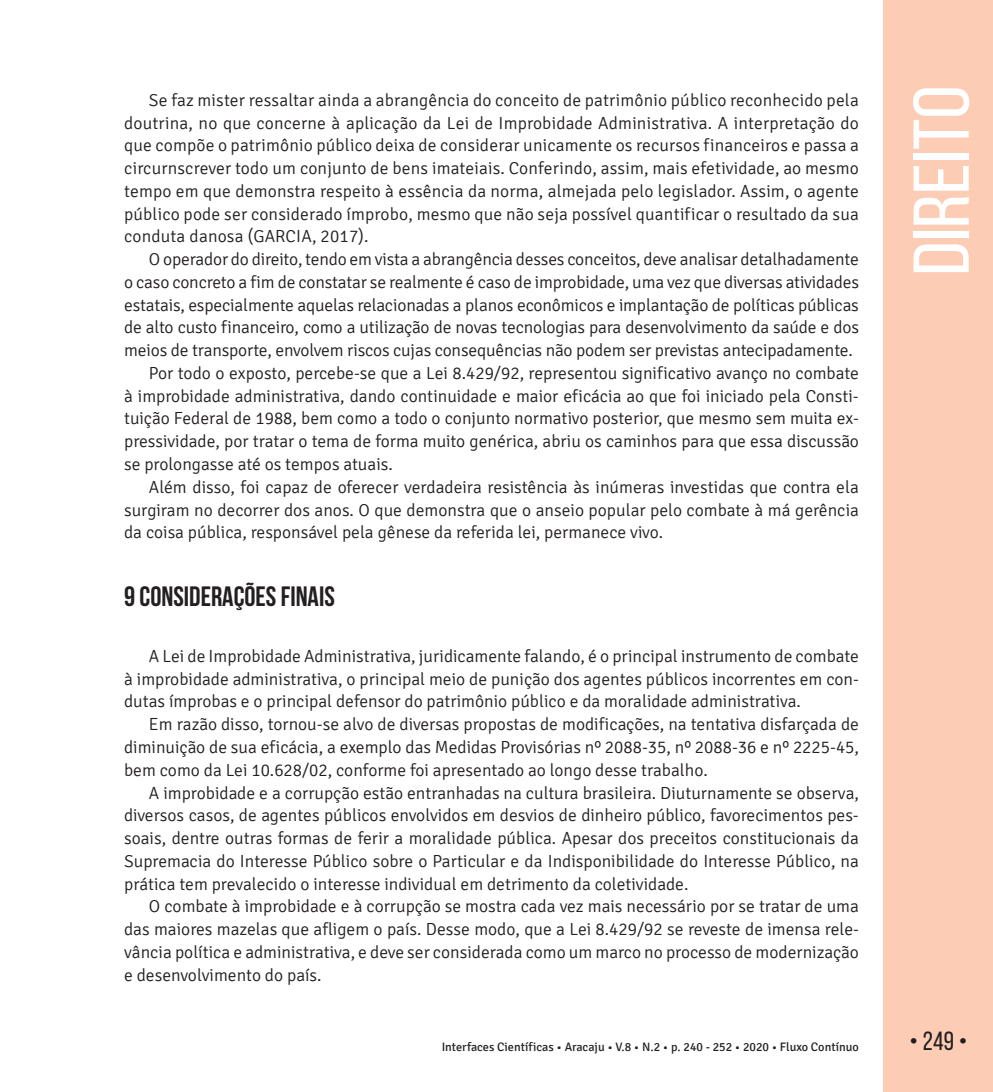
<style>
.page{position:relative;width:993px;height:1092px;background:#fff}
.page>*{position:absolute;margin:0;border:0;box-sizing:border-box;transform-origin:0 0}
.t1{font:78.75px "Bebas Neue";color:#fff;scale:1.09 1}
.t2{font:700 28px "Bebas Neue";color:#231f20}
.t3{font:26.25px "Bebas Neue";color:#231f20}
.t4{font:300 17.5px/22.8px "Signika";color:#231f20;text-align:justify}
.t5{font:12.25px "Signika";color:#231f20}
</style>
<div class="page">
<div style="left:883px;top:0;width:109px;height:1091px;background:#fcccb5"></div>
<p class="t4" style="left:124px;top:89px;width:736px;text-indent:25px">Se faz mister ressaltar ainda a abrangência do conceito de patrimônio público reconhecido pela doutrina, no que concerne à aplicação da Lei de Improbidade Administrativa. A interpretação do que compõe o patrimônio público deixa de considerar unicamente os recursos financeiros e passa a circurnscrever todo um conjunto de bens imateiais. Conferindo, assim, mais efetividade, ao mesmo tempo em que demonstra respeito à essência da norma, almejada pelo legislador. Assim, o agente público pode ser considerado ímprobo, mesmo que não seja possível quantificar o resultado da sua conduta danosa (GARCIA, 2017).</p>
<p class="t4" style="left:149px;top:248px;width:711px">O operador do direito, tendo em vista a abrangência desses conceitos, deve analisar detalhadamente</p>
<p class="t4" style="left:124px;top:271px;width:736px">o caso concreto a fim de constatar se realmente é caso de improbidade, uma vez que diversas atividades</p>
<p class="t4" style="left:124px;top:294px;width:736px">estatais, especialmente aquelas relacionadas a planos econômicos e implantação de políticas públicas</p>
<p class="t4" style="left:124px;top:316px;width:736px">de alto custo financeiro, como a utilização de novas tecnologias para desenvolvimento da saúde e dos</p>
<p class="t4" style="left:124px;top:339px;width:730px">meios de transporte, envolvem riscos cujas consequências não podem ser previstas antecipadamente.</p>
<p class="t4" style="left:149px;top:362px;width:711px">Por todo o exposto, percebe-se que a Lei 8.429/92, representou significativo avanço no combate</p>
<p class="t4" style="left:124px;top:385px;width:736px">à improbidade administrativa, dando continuidade e maior eficácia ao que foi iniciado pela Consti-</p>
<p class="t4" style="left:124px;top:407px;width:736px">tuição Federal de 1988, bem como a todo o conjunto normativo posterior, que mesmo sem muita ex-</p>
<p class="t4" style="left:124px;top:430px;width:736px">pressividade, por tratar o tema de forma muito genérica, abriu os caminhos para que essa discussão</p>
<p class="t4" style="left:124px;top:453px;width:270px">se prolongasse até os tempos atuais.</p>
<p class="t4" style="left:149px;top:476px;width:711px">Além disso, foi capaz de oferecer verdadeira resistência às inúmeras investidas que contra ela</p>
<p class="t4" style="left:124px;top:498px;width:736px">surgiram no decorrer dos anos. O que demonstra que o anseio popular pelo combate à má gerência</p>
<p class="t4" style="left:124px;top:521px;width:540px">da coisa pública, responsável pela gênese da referida lei, permanece vivo.</p>
<h2 class="t2" style="left:124px;top:580px;width:212px">9 CONSIDERAÇÕES FINAIS</h2>
<p class="t4" style="left:124px;top:645px;width:736px;text-indent:25px">A Lei de Improbidade Administrativa, juridicamente falando, é o principal instrumento de combate à improbidade administrativa, o principal meio de punição dos agentes públicos incorrentes em con&shy;dutas ímprobas e o principal defensor do patrimônio público e da moralidade administrativa.</p>
<p class="t4" style="left:124px;top:713px;width:736px;text-indent:25px">Em razão disso, tornou-se alvo de diversas propostas de modificações, na tentativa disfarçada de diminuição de sua eficácia, a exemplo das Medidas Provisórias nº 2088-35, nº 2088-36 e nº 2225-45, bem como da Lei 10.628/02, conforme foi apresentado ao longo desse trabalho.</p>
<p class="t4" style="left:124px;top:781px;width:736px;text-indent:25px">A improbidade e a corrupção estão entranhadas na cultura brasileira. Diuturnamente se observa, diversos casos, de agentes públicos envolvidos em desvios de dinheiro público, favorecimentos pes&shy;soais, dentre outras formas de ferir a moralidade pública. Apesar dos preceitos constitucionais da Supremacia do Interesse Público sobre o Particular e da Indisponibilidade do Interesse Público, na prática tem prevalecido o interesse individual em detrimento da coletividade.</p>
<p class="t4" style="left:124px;top:895px;width:736px;text-indent:25px">O combate à improbidade e à corrupção se mostra cada vez mais necessário por se tratar de uma das maiores mazelas que afligem o país. Desse modo, que a Lei 8.429/92 se reveste de imensa rele&shy;vância política e administrativa, e deve ser considerada como um marco no processo de modernização e desenvolvimento do país.</p>
<h1 class="t1" style="left:898px;top:275px;width:176px;rotate:-90deg">Direito</h1>
<p class="t5" style="left:441px;top:1040px;width:418px">Interfaces Científicas • Aracaju • V.8 • N.2 • p. 240 - 252 • 2020 • Fluxo Contínuo</p>
<h3 class="t3" style="left:909px;top:1026px;width:59px">• 249 •</h3>
</div>
